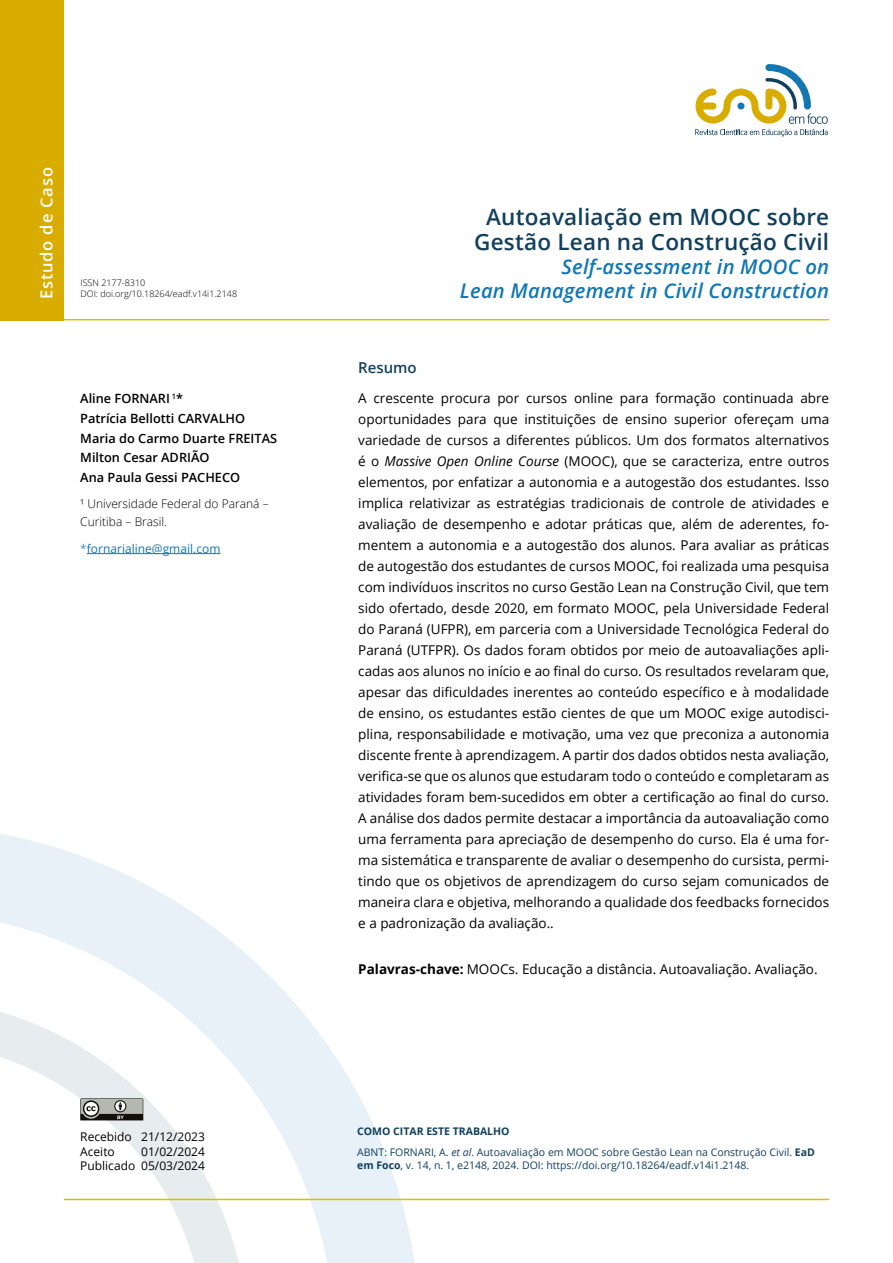
<style>
.page{position:relative;width:893px;height:1263px;background:#fff}
.page>*{position:absolute;margin:0;border:0;box-sizing:border-box;transform-origin:0 0}
.t1{font:600 22.5px/25.5px "Open Sans";letter-spacing:.01em;color:#11405e;text-align:center}
.t2{font:italic 600 20.25px "Open Sans";letter-spacing:.01em;color:#1277b2}
.t3{font:600 16.5px "Open Sans";letter-spacing:.05em;color:#fff}
.t4{font:600 15px "Open Sans";color:#11405e}
.t5{font:13.5px/21px "Open Sans";color:#000;text-align:justify}
.t6{font:600 12.75px/19.5px "Open Sans";color:#000}
.t7{font:12px/14.4px "Open Sans";color:#000}
.t8{font:300 12px/18px "Open Sans";color:#000}
.t9{font:12px "Open Sans";color:#1277b2}
.t10{font:10.5px/21.1px "Open Sans";color:#11405e}
.t11{font:300 9px/10.8px "Open Sans";color:#000}
.s1{font-weight:300}
.s2{font-style:italic}
.s3{font-weight:700}
</style>
<div class="page">
<hr style="left:0;top:319px;width:829px;height:1px;background:#d7c200">
<svg style="left:0;top:834px;width:415px;height:429px"></svg>
<hr style="left:64px;top:1199px;width:765px;height:1px;background:#d7c200">
<div style="left:0;top:0;width:64px;height:320px;background:#d9ad00"></div>
<svg style="left:80px;top:1098px;width:69px;height:28px;background:#9d9f9c"></svg>
<svg style="left:695px;top:64px;width:133px;height:72px"></svg>
<hr style="left:87px;top:553px;width:133px;height:1px;background:#1277b2">
<p class="t3" style="left:35px;top:299px;width:133px;rotate:-90deg">Estudo de Caso</p>
<p class="t11" style="left:80px;top:277px;width:158px">ISSN 2177-8310<br>DOI: doi.org/10.18264/eadf.v14i1.2148</p>
<p class="t6" style="left:80px;top:389px;width:198px">Aline FORNARI <sup>1</sup>*<br>Patrícia Bellotti CARVALHO<br>Maria do Carmo Duarte FREITAS<br>Milton Cesar ADRIÃO<br>Ana Paula Gessi PACHECO</p>
<p class="t8" style="left:80px;top:494px;width:190px">¹ Universidade Federal do Paraná –<br>Curitiba – Brasil.</p>
<p class="t9" style="left:80px;top:540px;width:142px"><span class="s1">*</span>fornarialine@gmail.com</p>
<p class="t7" style="left:80px;top:1129px;width:126px">Recebido 21/12/2023<br>Aceito</p>
<p class="t7" style="left:80px;top:1144px;width:126px;text-align:right">01/02/2024<br>Publicado 05/03/2024</p>
<h1 class="t1" style="left:474px;top:204px;width:357px">Autoavaliação em MOOC sobre<br>Gestão Lean na Construção Civil</h1>
<h2 class="t2" style="left:562px;top:253px;width:269px">Self-assessment in MOOC on</h2>
<h2 class="t2" style="left:460px;top:277px;width:371px">Lean Management in Civil Construction</h2>
<p class="t4" style="left:358px;top:357px;width:60px">Resumo</p>
<p class="t5" style="left:358px;top:387px;width:472px">A crescente procura por cursos online para formação continuada abre oportunidades para que instituições de ensino superior ofereçam uma variedade de cursos a diferentes públicos. Um dos formatos alternativos é o <span class="s2">Massive Open Online Course</span> (MOOC), que se caracteriza, entre outros elementos, por enfatizar a autonomia e a autogestão dos estudantes. Isso implica relativizar as estratégias tradicionais de controle de atividades e avaliação de desempenho e adotar práticas que, além de aderentes, fo&shy;mentem a autonomia e a autogestão dos alunos. Para avaliar as práticas de autogestão dos estudantes de cursos MOOC, foi realizada uma pesquisa com indivíduos inscritos no curso Gestão Lean na Construção Civil, que tem sido ofertado, desde 2020, em formato MOOC, pela Universidade Federal do Paraná (UFPR), em parceria com a Universidade Tecnológica Federal do Paraná (UTFPR). Os dados foram obtidos por meio de autoavaliações apli&shy;cadas aos alunos no início e ao final do curso. Os resultados revelaram que, apesar das dificuldades inerentes ao conteúdo específico e à modalidade de ensino, os estudantes estão cientes de que um MOOC exige autodisci&shy;plina, responsabilidade e motivação, uma vez que preconiza a autonomia discente frente à aprendizagem. A partir dos dados obtidos nesta avaliação, verifica-se que os alunos que estudaram todo o conteúdo e completaram as atividades foram bem-sucedidos em obter a certificação ao final do curso.<br>A análise dos dados permite destacar a importância da autoavaliação como uma ferramenta para apreciação de desempenho do curso. Ela é uma for&shy;ma sistemática e transparente de avaliar o desempenho do cursista, permi&shy;tindo que os objetivos de aprendizagem do curso sejam comunicados de maneira clara e objetiva, melhorando a qualidade dos feedbacks fornecidos e a padronização da avaliação..</p>
<p class="t5" style="left:358px;top:958px;width:461px"><span class="s3">Palavras-chave:</span> MOOCs. Educação a distância. Autoavaliação. Avaliação.</p>
<p class="t10" style="left:357px;top:1121px;width:459px"><span class="s3">COMO CITAR ESTE TRABALHO<br></span>ABNT: FORNARI, A. <span class="s2">et al</span>. Autoavaliação em MOOC sobre Gestão Lean na Construção Civil. <span class="s3">EaD</span></p>
<p class="t10" style="left:357px;top:1154px;width:394px"><span class="s3">em Foco</span>, v. 14, n. 1, e2148, 2024. DOI: https://doi.org/10.18264/eadf.v14i1.2148.</p>
</div>
